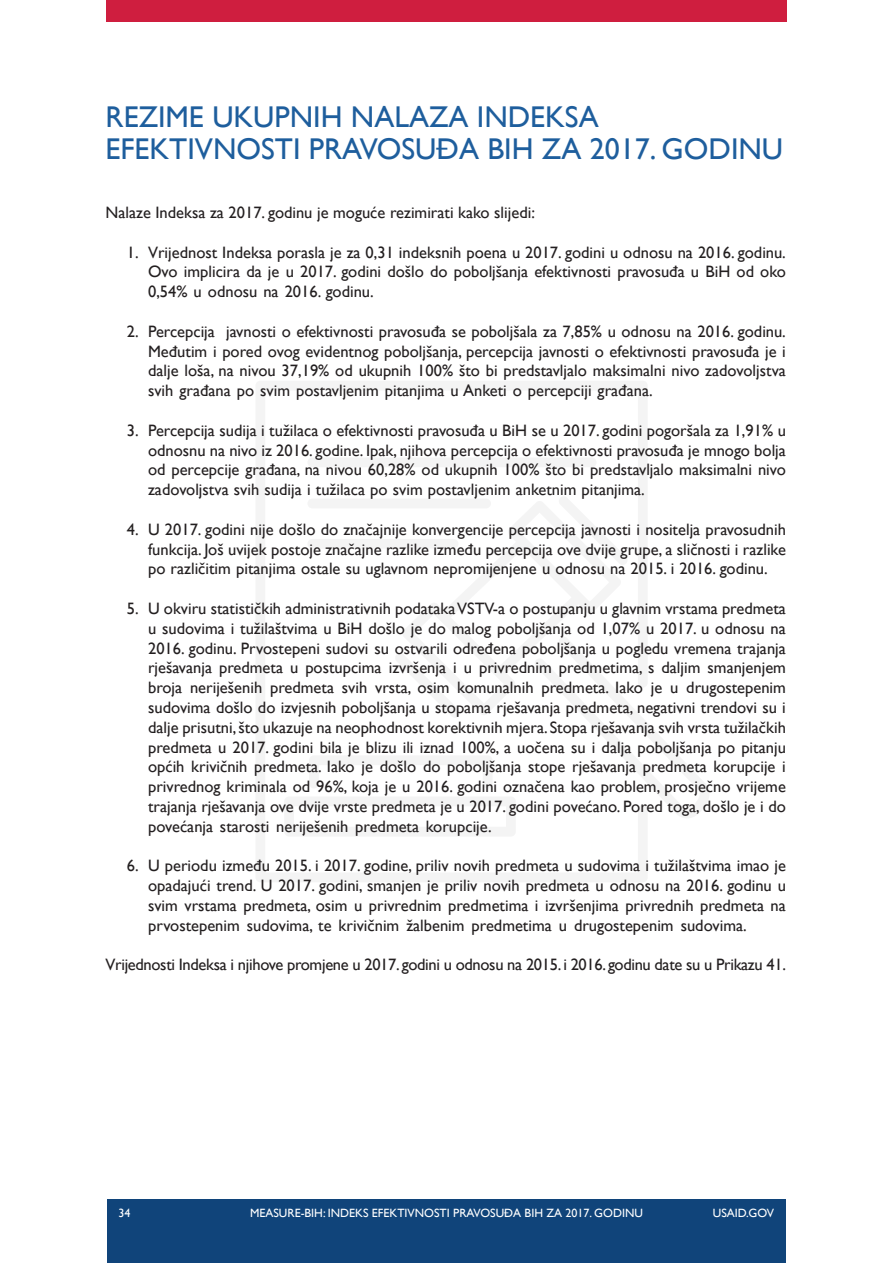
<style>
.page{position:relative;width:893px;height:1263px;background:#fff}
.page>*{position:absolute;margin:0;border:0;box-sizing:border-box;transform-origin:0 0}
.t1{font:30px/31.5px "Gill Sans";color:#1e5e9d}
.t2{font:16.5px/19.8px "Gill Sans";color:#231f20;text-align:justify}
.t3{font:16.5px "Gill Sans";letter-spacing:-.02em;color:#231f20}
.t4{font:12px "Gill Sans";color:#fff}
</style>
<div class="page">
<div style="left:107px;top:1199px;width:679px;height:64px;background:#10447a"></div>
<div style="left:106px;top:0;width:681px;height:21px;background:#cf1e3f"></div>
<svg style="left:256px;top:381px;width:391px;height:501px"></svg>
<div style="left:307px;top:457px;width:290px;height:10px;background:#f4f4f4;border-radius:5px"></div>
<div style="left:307px;top:498px;width:184px;height:10px;background:#f4f4f4;border-radius:5px"></div>
<div style="left:307px;top:539px;width:151px;height:10px;background:#f4f4f4;border-radius:5px"></div>
<svg style="left:309px;top:755px;width:184px;height:33px"></svg>
<svg style="left:284px;top:796px;width:232px;height:40px"></svg>
<svg style="left:534px;top:636px;width:175px;height:182px"></svg>
<svg style="left:395px;top:652px;width:65px;height:66px"></svg>
<svg style="left:558px;top:496px;width:70px;height:69px"></svg>
<svg style="left:402px;top:500px;width:219px;height:215px"></svg>
<h1 class="t1" style="left:106px;top:102px;width:679px">REZIME UKUPNIH NALAZA INDEKSA<br>EFEKTIVNOSTI PRAVOSUĐA BIH ZA 2017. GODINU</h1>
<p class="t2" style="left:106px;top:203px;width:431px">Nalaze Indeksa za 2017. godinu je moguće rezimirati kako slijedi:</p>
<p class="t2" style="left:148px;top:242px;width:639px;text-indent:-21px">1. Vrijednost Indeksa porasla je za 0,31 indeksnih poena u 2017. godini u odnosu na 2016. godinu.<br>Ovo implicira da je u 2017. godini došlo do poboljšanja efektivnosti pravosuđa u BiH od oko 0,54% u odnosu na 2016. godinu.</p>
<p class="t2" style="left:148px;top:322px;width:639px;text-indent:-21px">2. Percepcija javnosti o efektivnosti pravosuđa se poboljšala za 7,85% u odnosu na 2016. godinu.<br>Međutim i pored ovog evidentnog poboljšanja, percepcija javnosti o efektivnosti pravosuđa je i dalje loša, na nivou 37,19% od ukupnih 100% što bi predstavljalo maksimalni nivo zadovoljstva svih građana po svim postavljenim pitanjima u Anketi o percepciji građana.</p>
<p class="t2" style="left:148px;top:421px;width:639px;text-indent:-21px">3. Percepcija sudija i tužilaca o efektivnosti pravosuđa u BiH se u 2017. godini pogoršala za 1,91% u odnosnu na nivo iz 2016. godine. Ipak, njihova percepcija o efektivnosti pravosuđa je mnogo bolja od percepcije građana, na nivou 60,28% od ukupnih 100% što bi predstavljalo maksimalni nivo zadovoljstva svih sudija i tužilaca po svim postavljenim anketnim pitanjima.</p>
<p class="t2" style="left:148px;top:520px;width:639px;text-indent:-21px">4. U 2017. godini nije došlo do značajnije konvergencije percepcija javnosti i nositelja pravosudnih funkcija. Još uvijek postoje značajne razlike između percepcija ove dvije grupe, a sličnosti i razlike po različitim pitanjima ostale su uglavnom nepromijenjene u odnosu na 2015. i 2016. godinu.</p>
<p class="t2" style="left:148px;top:599px;width:639px;text-indent:-21px">5. U okviru statističkih administrativnih podataka VSTV-a o postupanju u glavnim vrstama predmeta u sudovima i tužilaštvima u BiH došlo je do malog poboljšanja od 1,07% u 2017. u odnosu na 2016. godinu. Prvostepeni sudovi su ostvarili određena poboljšanja u pogledu vremena trajanja rješavanja predmeta u postupcima izvršenja i u privrednim predmetima, s daljim smanjenjem broja neriješenih predmeta svih vrsta, osim komunalnih predmeta. Iako je u drugostepenim sudovima došlo do izvjesnih poboljšanja u stopama rješavanja predmeta, negativni trendovi su i dalje prisutni, što ukazuje na neophodnost korektivnih mjera. Stopa rješavanja svih vrsta tužilačkih predmeta u 2017. godini bila je blizu ili iznad 100%, a uočena su i dalja poboljšanja po pitanju općih krivičnih predmeta. Iako je došlo do poboljšanja stope rješavanja predmeta korupcije i privrednog kriminala od 96%, koja je u 2016. godini označena kao problem, prosječno vrijeme trajanja rješavanja ove dvije vrste predmeta je u 2017. godini povećano. Pored toga, došlo je i do povećanja starosti neriješenih predmeta korupcije.</p>
<p class="t2" style="left:148px;top:856px;width:639px;text-indent:-21px">6. U periodu između 2015. i 2017. godine, priliv novih predmeta u sudovima i tužilaštvima imao je opadajući trend. U 2017. godini, smanjen je priliv novih predmeta u odnosu na 2016. godinu u svim vrstama predmeta, osim u privrednim predmetima i izvršenjima privrednih predmeta na prvostepenim sudovima, te krivičnim žalbenim predmetima u drugostepenim sudovima.</p>
<p class="t3" style="left:106px;top:955px;width:682px">Vrijednosti Indeksa i njihove promjene u 2017. godini u odnosu na 2015. i 2016. godinu date su u Prikazu 41.</p>
<p class="t4" style="left:118px;top:1206px;width:13px">34</p>
<p class="t4" style="left:250px;top:1206px;width:394px">MEASURE-BIH: INDEKS EFEKTIVNOSTI PRAVOSUĐA BIH ZA 2017. GODINU</p>
<p class="t4" style="left:713px;top:1206px;width:63px">USAID.GOV</p>
</div>
